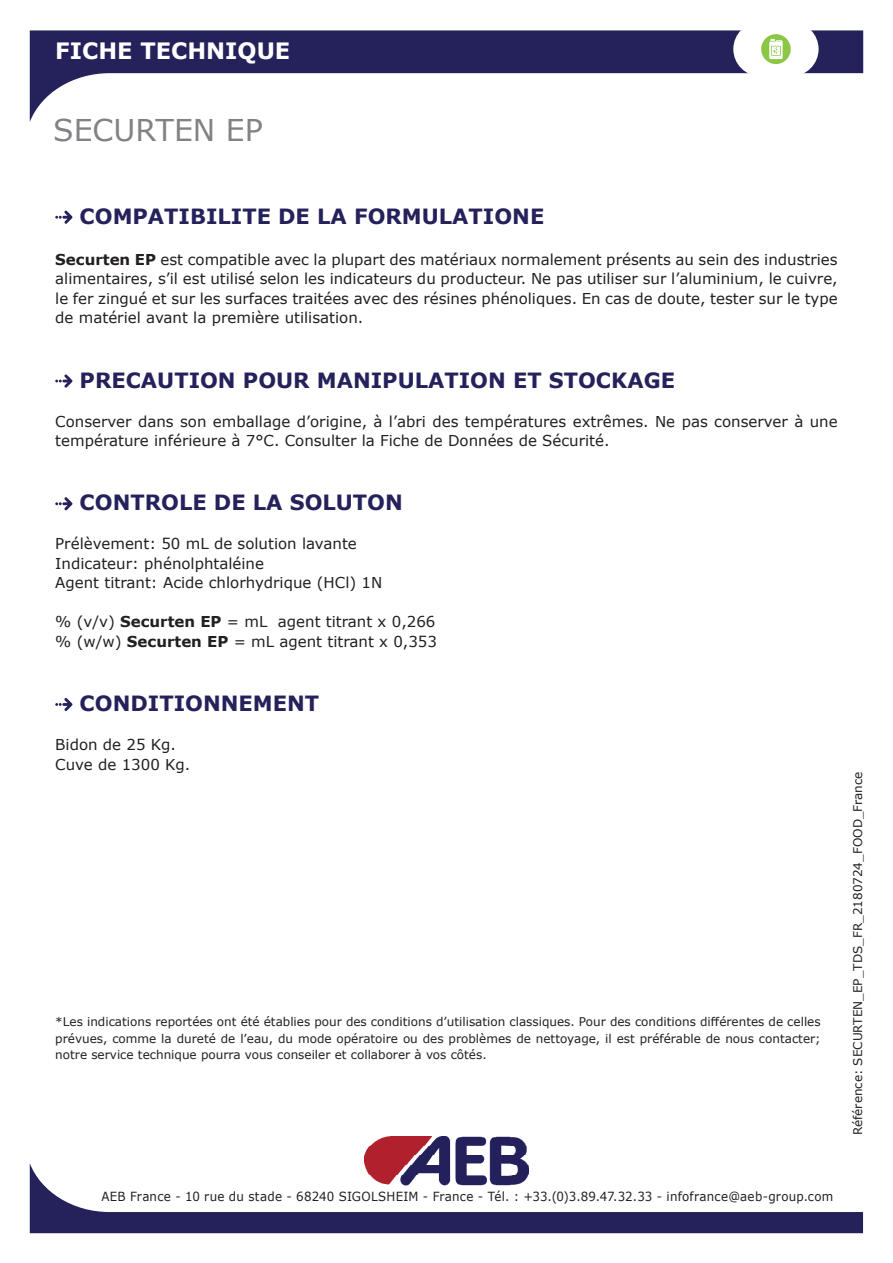
<style>
.page{position:relative;width:893px;height:1263px;background:#fff}
.page>*{position:absolute;margin:0;border:0;box-sizing:border-box;transform-origin:0 0}
.t1{font:30px "Verdana";color:#808285}
.t2{font:700 22.5px "Verdana";color:#fff}
.t3{font:700 21px "Verdana";color:#24215b}
.t4{font:15px/19.5px "Verdana";color:#231f20}
.t5{font:12.6px "Verdana";letter-spacing:.02em;color:#231f20;scale:.94 1}
.t6{font:12px/16.5px "Verdana";color:#231f20;text-align:justify}
.s1{font-weight:700}
</style>
<div class="page">
<img style="left:364px;top:1136px;width:163px;height:27px">
<svg style="left:30px;top:30px;width:833px;height:91px"></svg>
<div style="left:733px;top:22px;width:86px;height:54px;background:#fff;border-radius:27px"></div>
<div style="left:761px;top:34px;width:30px;height:30px;background:#8bc644;border-radius:50%"></div>
<svg style="left:769px;top:39px;width:14px;height:20px"></svg>
<svg style="left:30px;top:1163px;width:833px;height:70px"></svg>
<svg style="left:55px;top:211px;width:17px;height:13px"></svg>
<svg style="left:55px;top:374px;width:17px;height:14px"></svg>
<svg style="left:55px;top:497px;width:17px;height:13px"></svg>
<svg style="left:55px;top:698px;width:17px;height:13px"></svg>
<h2 class="t2" style="left:55px;top:35px;width:237px">FICHE TECHNIQUE</h2>
<h1 class="t1" style="left:53px;top:110px;width:211px">SECURTEN EP</h1>
<h3 class="t3" style="left:80px;top:201px;width:466px">COMPATIBILITE DE LA FORMULATIONE</h3>
<p class="t4" style="left:55px;top:249px;width:784px;text-align:justify"><span class="s1">Securten EP</span> est compatible avec la plupart des matériaux normalement présents au sein des industries alimentaires, s’il est utilisé selon les indicateurs du producteur. Ne pas utiliser sur l’aluminium, le cuivre, le fer zingué et sur les surfaces traitées avec des résines phénoliques. En cas de doute, tester sur le type de matériel avant la première utilisation.</p>
<h3 class="t3" style="left:80px;top:365px;width:597px">PRECAUTION POUR MANIPULATION ET STOCKAGE</h3>
<p class="t4" style="left:55px;top:411px;width:784px">Conserver dans son emballage d’origine, à l’abri des températures extrêmes. Ne pas conserver à une température inférieure à 7°C. Consulter la Fiche de Données de Sécurité.</p>
<h3 class="t3" style="left:80px;top:488px;width:325px">CONTROLE DE LA SOLUTON</h3>
<p class="t4" style="left:55px;top:534px;width:329px">Prélèvement: 50 mL de solution lavante<br>Indicateur: phénolphtaléine<br>Agent titrant: Acide chlorhydrique (HCl) 1N</p>
<p class="t4" style="left:55px;top:612px;width:383px">% (v/v) <span class="s1">Securten EP</span> = mL agent titrant x 0,266 % (w/w) <span class="s1">Securten EP</span> = mL agent titrant x 0,353</p>
<h3 class="t3" style="left:80px;top:688px;width:241px">CONDITIONNEMENT</h3>
<p class="t4" style="left:55px;top:735px;width:137px">Bidon de 25 Kg.<br>Cuve de 1300 Kg.</p>
<p class="t6" style="left:55px;top:1013px;width:767px">*Les indications reportées ont été établies pour des conditions d’utilisation classiques. Pour des conditions différentes de celles prévues, comme la dureté de l’eau, du mode opératoire ou des problèmes de nettoyage, il est préférable de nous contacter; notre service technique pourra vous conseiler et collaborer à vos côtés.</p>
<p class="t6" style="left:849px;top:1135px;width:365px;rotate:-90deg">Référence: SECURTEN_EP_TDS_FR_2180724_FOOD_France</p>
<p class="t5" style="left:101px;top:1187px;width:780px">AEB France - 10 rue du stade - 68240 SIGOLSHEIM - France - Tél. : +33.(0)3.89.47.32.33 - infofrance@aeb-group.com</p>
</div>
